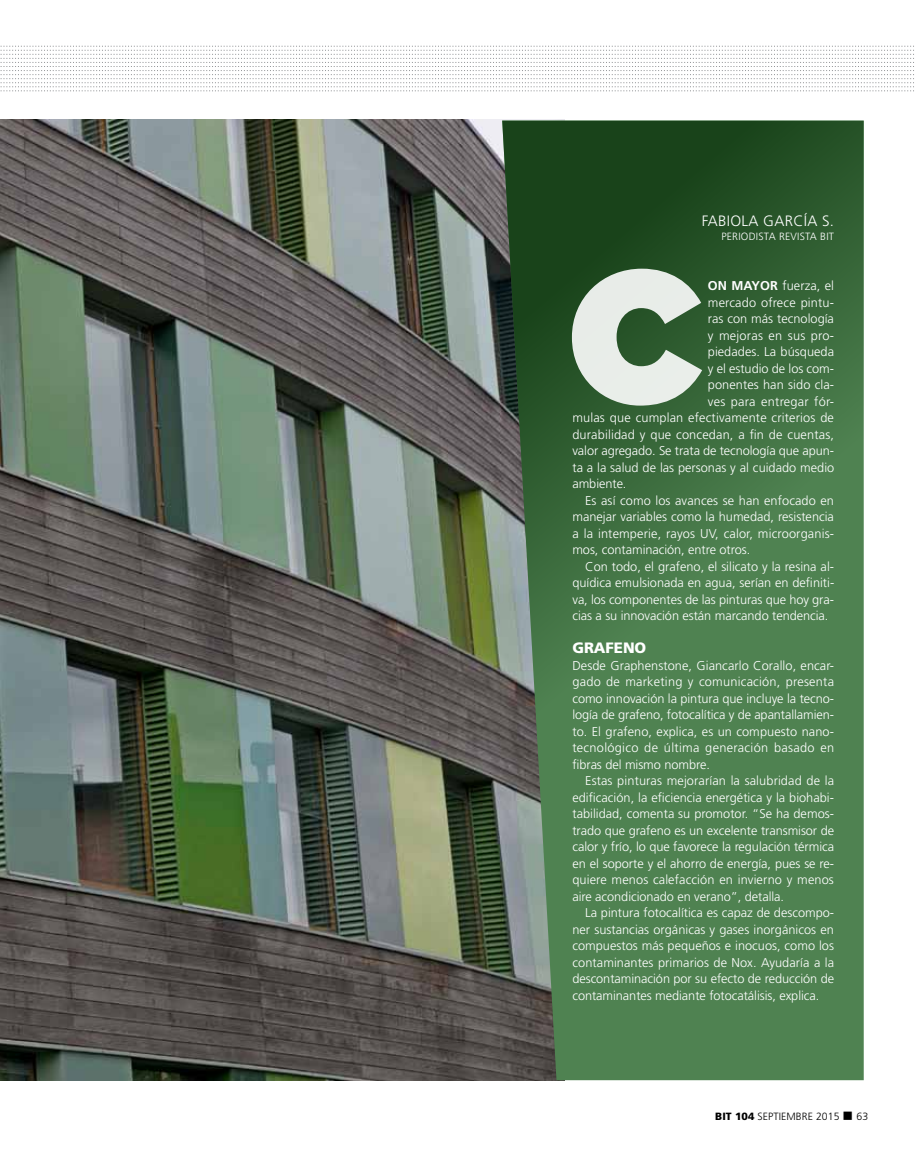
<style>
.page{position:relative;width:915px;height:1170px;background:#fff}
.page>*{position:absolute;margin:0;border:0;box-sizing:border-box;transform-origin:0 0}
.t1{font:900 187.5px "Gotham";color:#fff}
.t2{font:300 15px "Frutiger";letter-spacing:.02em;color:#fff}
.t3{font:900 15px "Frutiger";letter-spacing:-.005em;color:#fff}
.t4{font:300 12.75px/16.5px "Frutiger";color:#fff;text-align:justify}
.t5{font:300 12.75px "Frutiger";letter-spacing:.02em;color:#fff}
.t6{font:300 10.5px "Frutiger";letter-spacing:.005em;color:#000}
.t7{font:300 10.5px "Frutiger";letter-spacing:.02em;color:#fff}
.s1{font-weight:700}
.s2{font-weight:900}
</style>
<div class="page">
<img style="left:0;top:120px;width:564px;height:960px">
<svg style="left:502px;top:121px;width:361px;height:959px;background:#437045"></svg>
<svg style="left:1px;top:46px;width:911px;height:45px"></svg>
<p class="t2" style="left:701px;top:213px;width:134px">Fabiola García S.</p>
<p class="t7" style="left:721px;top:230px;width:114px">Periodista Revista BiT</p>
<h1 class="t1" style="left:567px;top:202px;width:137px">C</h1>
<p class="t4" style="left:707px;top:277px;width:128px"><span class="s1">ON MAYOR</span> fuerza, el</p>
<p class="t4" style="left:707px;top:294px;width:128px">mercado ofrece pintu-</p>
<p class="t4" style="left:707px;top:310px;width:128px">ras con más tecnología</p>
<p class="t4" style="left:707px;top:327px;width:128px">y mejoras en sus pro-</p>
<p class="t4" style="left:707px;top:343px;width:128px">piedades. La búsqueda</p>
<p class="t4" style="left:707px;top:360px;width:128px">y el estudio de los com-</p>
<p class="t4" style="left:707px;top:376px;width:128px">ponentes han sido cla-</p>
<p class="t5" style="left:707px;top:394px;width:128px">ves para entregar fór-</p>
<p class="t4" style="left:572px;top:409px;width:263px">mulas que cumplan efectivamente criterios de</p>
<p class="t4" style="left:572px;top:426px;width:263px">durabilidad y que concedan, a fin de cuentas,</p>
<p class="t4" style="left:572px;top:442px;width:263px">valor agregado. Se trata de tecnología que apun-</p>
<p class="t4" style="left:572px;top:459px;width:263px">ta a la salud de las personas y al cuidado medio</p>
<p class="t4" style="left:572px;top:475px;width:56px">ambiente.</p>
<p class="t4" style="left:585px;top:492px;width:250px">Es así como los avances se han enfocado en</p>
<p class="t4" style="left:572px;top:508px;width:263px">manejar variables como la humedad, resistencia</p>
<p class="t4" style="left:572px;top:525px;width:263px">a la intemperie, rayos UV, calor, microorganis-</p>
<p class="t4" style="left:572px;top:541px;width:179px">mos, contaminación, entre otros.</p>
<p class="t4" style="left:585px;top:558px;width:250px">Con todo, el grafeno, el silicato y la resina al-</p>
<p class="t4" style="left:572px;top:574px;width:263px">quídica emulsionada en agua, serían en definiti-</p>
<p class="t4" style="left:572px;top:591px;width:263px">va, los componentes de las pinturas que hoy gra-</p>
<p class="t4" style="left:572px;top:607px;width:257px">cias a su innovación están marcando tendencia.</p>
<p class="t3" style="left:572px;top:639px;width:75px">GRAFENO</p>
<p class="t4" style="left:572px;top:657px;width:263px">Desde Graphenstone, Giancarlo Corallo, encar&shy;gado de marketing y comunicación, presenta como innovación la pintura que incluye la tecno&shy;logía de grafeno, fotocalítica y de apantallamien&shy;to. El grafeno, explica, es un compuesto nano&shy;tecnológico de última generación basado en fibras del mismo nombre.</p>
<p class="t4" style="left:572px;top:772px;width:263px;text-indent:13px">Estas pinturas mejorarían la salubridad de la edificación, la eficiencia energética y la biohabi&shy;tabilidad, comenta su promotor. “Se ha demos&shy;trado que grafeno es un excelente transmisor de calor y frío, lo que favorece la regulación térmica en el soporte y el ahorro de energía, pues se re&shy;quiere menos calefacción en invierno y menos aire acondicionado en verano”, detalla.</p>
<p class="t4" style="left:572px;top:904px;width:263px;text-indent:13px">La pintura fotocalítica es capaz de descompo&shy;ner sustancias orgánicas y gases inorgánicos en compuestos más pequeños e inocuos, como los contaminantes primarios de Nox. Ayudaría a la descontaminación por su efecto de reducción de contaminantes mediante fotocatálisis, explica.</p>
<p class="t6" style="left:715px;top:1110px;width:154px"><span class="s2">BIT 104</span> septiembre 2015 ■ 63</p>
</div>
